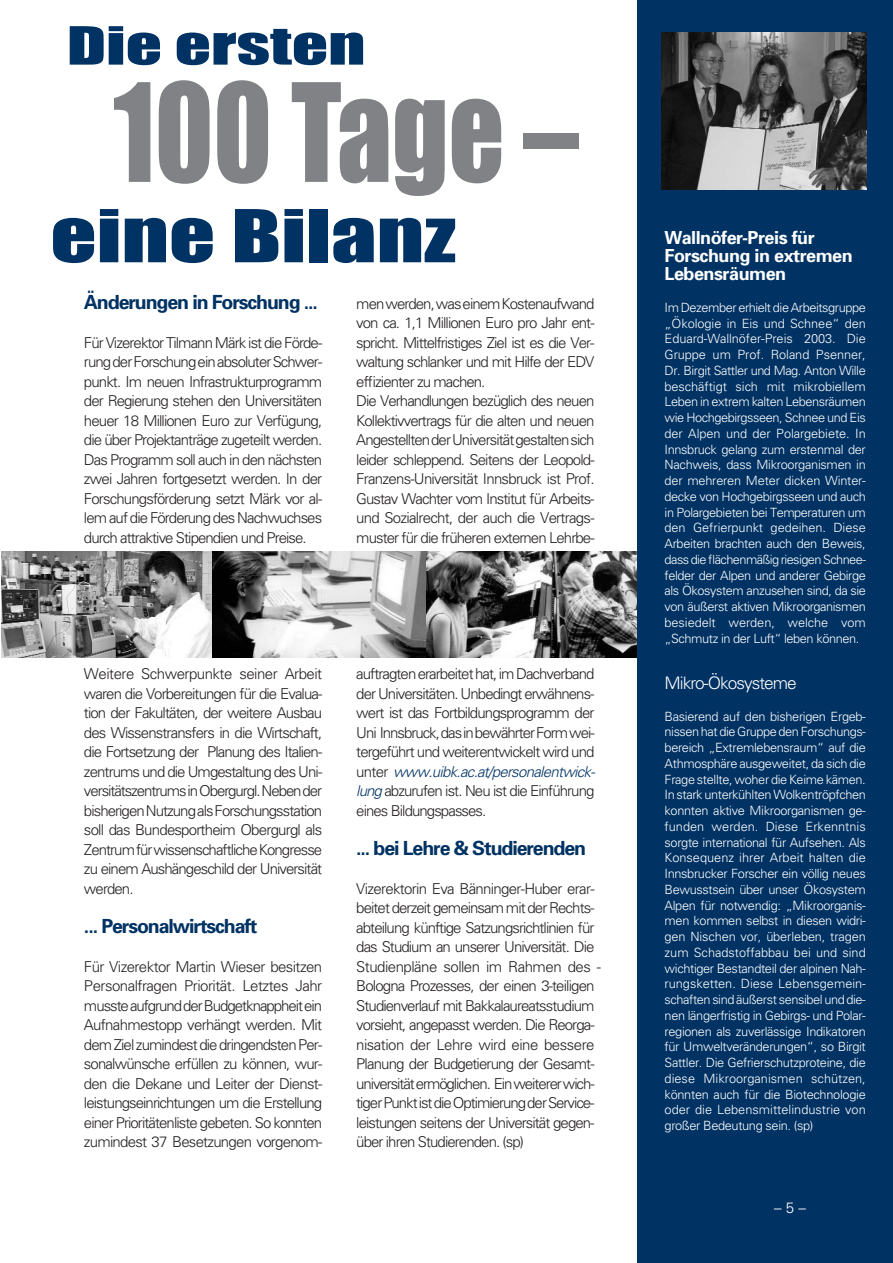
<style>
.page{position:relative;width:893px;height:1263px;background:#fff}
.page>*{position:absolute;margin:0;border:0;box-sizing:border-box;transform-origin:0 0}
.t1{font:126.15px "Impact";color:#808285;scale:.86 1}
.t2{font:67.35px "Impact";color:#003263;scale:1.35 1}
.t3{font:48.6px "Impact";color:#003263;scale:1.46 1}
.t4{font:700 19.5px "Univers";letter-spacing:-.055em;color:#003263}
.t5{font:700 18px/18px "Univers";letter-spacing:-.03em;color:#fff}
.t6{font:300 17.25px "Univers";letter-spacing:-.055em;color:#fff}
.t7{font:300 15px/19.5px "Univers";letter-spacing:-.06em;color:#231f20;text-align:justify}
.t8{font:300 15px "Univers";color:#fff}
.t9{font:300 12.75px/15.8px "Univers";letter-spacing:-.005em;color:#fff;text-align:justify}
.s1{font-style:italic;color:#003263}
</style>
<div class="page">
<img style="left:425px;top:551px;width:212px;height:107px">
<div style="left:637px;top:0;width:255px;height:1263px;background:#003263"></div>
<img style="left:662px;top:32px;width:204px;height:157px">
<svg style="left:1px;top:551px;width:212px;height:107px;background:#939393"></svg>
<svg style="left:213px;top:551px;width:212px;height:107px"></svg>
<h3 class="t3" style="left:67px;top:30px;width:206px">Die ersten</h3>
<h1 class="t1" style="left:113px;top:92px;width:542px">100 Tage –</h1>
<h2 class="t2" style="left:50px;top:214px;width:302px">eine Bilanz</h2>
<h3 class="t4" style="left:84px;top:295px;width:235px">Änderungen in Forschung ...</h3>
<p class="t7" style="left:84px;top:334px;width:240px">Für Vizerektor Tilmann Märk ist die Förde&shy;rung der Forschung ein absoluter Schwer&shy;punkt. Im neuen Infrastrukturprogramm der Regierung stehen den Universitäten heuer 18 Millionen Euro zur Verfügung, die über Projektanträge zugeteilt werden.<br>Das Programm soll auch in den nächsten zwei Jahren fortgesetzt werden. In der Forschungsförderung setzt Märk vor al&shy;lem auf die Förderung des Nachwuchses durch attraktive Stipendien und Preise.</p>
<p class="t7" style="left:356px;top:295px;width:240px;text-align:left">men werden, was einem Kostenaufwand von ca. 1,1 Millionen Euro pro Jahr ent&shy;spricht. Mittelfristiges Ziel ist es die Ver&shy;waltung schlanker und mit Hilfe der EDV effizienter zu machen.<br>Die Verhandlungen bezüglich des neuen Kollektivvertrags für die alten und neuen Angestellten der Universität gestalten sich leider schleppend. Seitens der Leopold-Franzens-Universität Innsbruck ist Prof.<br>Gustav Wachter vom Institut für Arbeits&shy;und Sozialrecht, der auch die Vertrags&shy;muster für die früheren externen Lehrbe-</p>
<p class="t7" style="left:84px;top:666px;width:240px">Weitere Schwerpunkte seiner Arbeit waren die Vorbereitungen für die Evalua&shy;tion der Fakultäten, der weitere Ausbau des Wissenstransfers in die Wirtschaft, die Fortsetzung der Planung des Italien&shy;zentrums und die Umgestaltung des Uni&shy;versitätszentrums in Obergurgl. Neben der bisherigen Nutzung als Forschungsstation soll das Bundesportheim Obergurgl als Zentrum für wissenschaftliche Kongresse zu einem Aushängeschild der Universität werden.</p>
<h3 class="t4" style="left:84px;top:919px;width:175px">... Personalwirtschaft</h3>
<p class="t7" style="left:84px;top:958px;width:240px">Für Vizerektor Martin Wieser besitzen Personalfragen Priorität. Letztes Jahr musste aufgrund der Budgetknappheit ein Aufnahmestopp verhängt werden. Mit dem Ziel zumindest die dringendsten Per&shy;sonalwünsche erfüllen zu können, wur&shy;den die Dekane und Leiter der Dienst&shy;leistungseinrichtungen um die Erstellung einer Prioritätenliste gebeten. So konnten zumindest 37 Besetzungen vorgenom-</p>
<p class="t7" style="left:356px;top:666px;width:240px">auftragten erarbeitet hat, im Dachverband der Universitäten. Unbedingt erwähnens&shy;wert ist das Fortbildungsprogramm der Uni Innsbruck, das in bewährter Form wei&shy;tergeführt und weiterentwickelt wird und unter <span class="s1">www.uibk.ac.at/personalentwick&shy;lung</span> abzurufen ist. Neu ist die Einführung eines Bildungspasses.</p>
<h3 class="t4" style="left:356px;top:841px;width:231px">... bei Lehre &amp; Studierenden</h3>
<p class="t7" style="left:356px;top:880px;width:246px;text-align:left">Vizerektorin Eva Bänninger-Huber erar&shy;beitet derzeit gemeinsam mit der Rechts&shy;abteilung künftige Satzungsrichtlinien für das Studium an unserer Universität. Die Studienpläne sollen im Rahmen des - Bologna Prozesses, der einen 3-teiligen Studienverlauf mit Bakkalaureatsstudium vorsieht, angepasst werden. Die Reorga&shy;nisation der Lehre wird eine bessere Planung der Budgetierung der Gesamt&shy;universität ermöglichen. Ein weiterer wich&shy;tiger Punkt ist die Optimierung der Service&shy;leistungen seitens der Universität gegen&shy;über ihren Studierenden. (sp)</p>
<p class="t5" style="left:664px;top:231px;width:189px">Wallnöfer-Preis für<br>Forschung in extremen<br>Lebensräumen</p>
<p class="t9" style="left:664px;top:301px;width:203px">Im Dezember erhielt die Arbeitsgruppe „Ökologie in Eis und Schnee“ den Eduard-Wallnöfer-Preis 2003. Die Gruppe um Prof. Roland Psenner, Dr. Birgit Sattler und Mag. Anton Wille beschäftigt sich mit mikrobiellem Leben in extrem kalten Lebensräumen wie Hochgebirgsseen, Schnee und Eis der Alpen und der Polargebiete. In Innsbruck gelang zum erstenmal der Nachweis, dass Mikroorganismen in der mehreren Meter dicken Winter&shy;decke von Hochgebirgsseen und auch in Polargebieten bei Temperaturen um den Gefrierpunkt gedeihen. Diese Arbeiten brachten auch den Beweis, dass die flächenmäßig riesigen Schnee&shy;felder der Alpen und anderer Gebirge als Ökosystem anzusehen sind, da sie von äußerst aktiven Mikroorganismen besiedelt werden, welche vom „Schmutz in der Luft“ leben können.</p>
<p class="t6" style="left:664px;top:677px;width:134px">Mikro-Ökosysteme</p>
<p class="t9" style="left:664px;top:709px;width:203px">Basierend auf den bisherigen Ergeb&shy;nissen hat die Gruppe den Forschungs&shy;bereich „Extremlebensraum“ auf die Athmosphäre ausgeweitet, da sich die Frage stellte, woher die Keime kämen.<br>In stark unterkühlten Wolkentröpfchen konnten aktive Mikroorganismen ge&shy;funden werden. Diese Erkenntnis sorgte international für Aufsehen. Als Konsequenz ihrer Arbeit halten die Innsbrucker Forscher ein völlig neues Bewusstsein über unser Ökosystem Alpen für notwendig: „Mikroorganis&shy;men kommen selbst in diesen widri&shy;gen Nischen vor, überleben, tragen zum Schadstoffabbau bei und sind wichtiger Bestandteil der alpinen Nah&shy;rungsketten. Diese Lebensgemein&shy;schaften sind äußerst sensibel und die&shy;nen längerfristig in Gebirgs- und Polar&shy;regionen als zuverlässige Indikatoren für Umweltveränderungen“, so Birgit Sattler. Die Gefrierschutzproteine, die diese Mikroorganismen schützen, könnten auch für die Biotechnologie oder die Lebensmittelindustrie von großer Bedeutung sein. (sp)</p>
<p class="t8" style="left:774px;top:1202px;width:33px">– 5 –</p>
</div>
